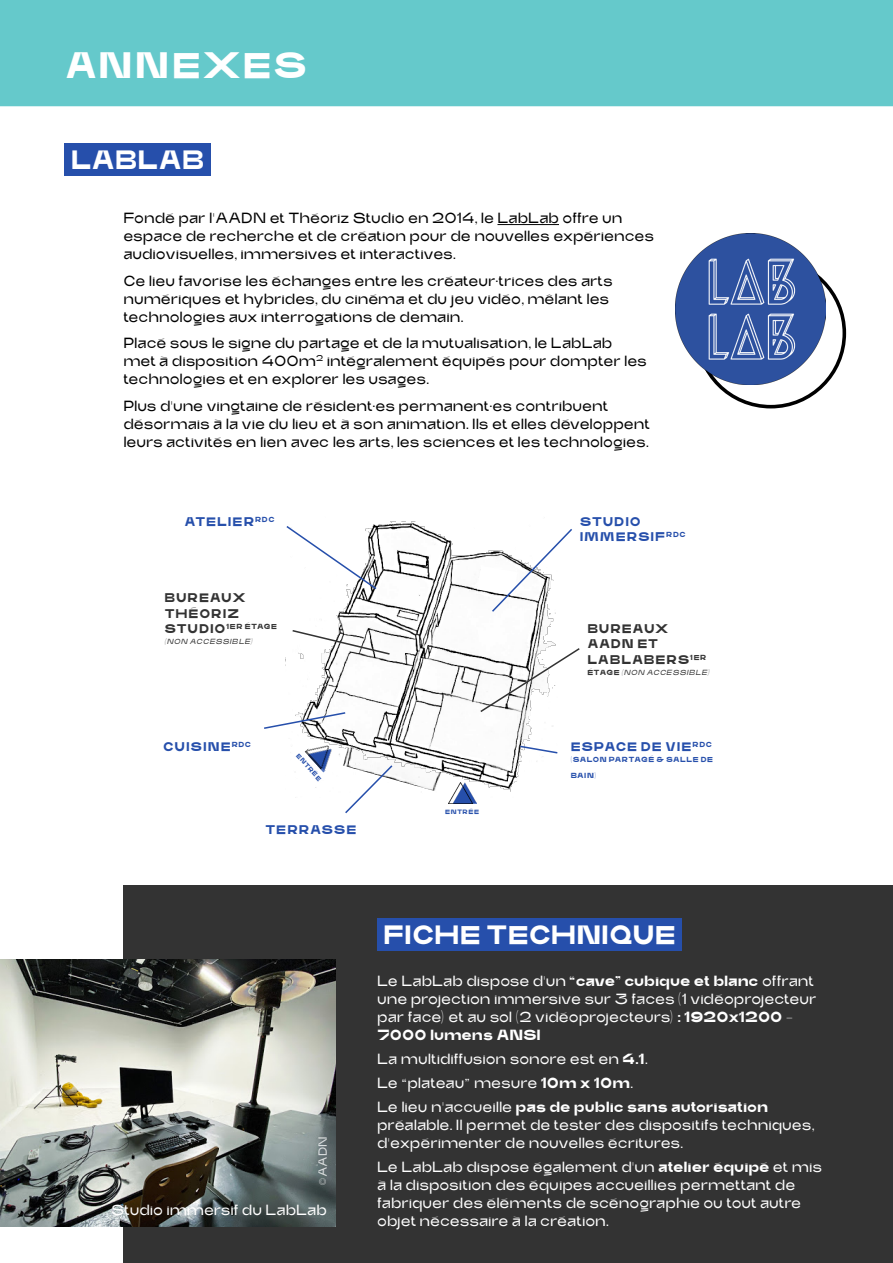
<style>
.page{position:relative;width:893px;height:1263px;background:#fff}
.page>*{position:absolute;margin:0;border:0;box-sizing:border-box;transform-origin:0 0}
.t1{font:700 37.5px "Trash";letter-spacing:.035em;color:#fff}
.t2{font:700 27px "Trash";color:#fff}
.Texte{font:15px/18px "Trash";color:#000}
.Style_de_paragraphe_1{font:15px/18px "Trash";color:#fff}
.t3{font:700 12.9px/15.5px "Trash";letter-spacing:.065em;color:#264fab}
.t4{font:700 12.9px/15.5px "Trash";letter-spacing:.055em;color:#333}
.t5{font:12px "Trash";color:#fff}
.t6{font:italic 7.5px "Trash";letter-spacing:.07em;color:#333}
.t7{font:700 7.5px/15.5px "Trash";letter-spacing:.055em;color:#264fab}
.t8{font:700 7.5px "Trash";letter-spacing:.07em;color:#333}
.t9{font:700 6.45px "Trash";letter-spacing:.065em;color:#264fab}
.s1{font-size:12.9px}
.s2{font-weight:700;font-style:normal}
.s3{font-weight:700}
</style>
<div class="page">
<img style="left:675px;top:234px;width:151px;height:150px">
<hr style="left:497px;top:224px;width:62px;height:1px;background:#000">
<div style="left:0;top:0;width:893px;height:106px;background:#65c9cb"></div>
<img style="left:300px;top:521px;width:256px;height:271px">
<svg style="left:519px;top:745px;width:39px;height:9px"></svg>
<svg style="left:286px;top:524px;width:92px;height:67px"></svg>
<svg style="left:479px;top:647px;width:101px;height:66px"></svg>
<svg style="left:477px;top:527px;width:95px;height:86px"></svg>
<svg style="left:264px;top:711px;width:83px;height:19px"></svg>
<svg style="left:292px;top:629px;width:99px;height:27px"></svg>
<svg style="left:343px;top:764px;width:51px;height:50px"></svg>
<img style="left:448px;top:782px;width:28px;height:22px">
<img style="left:305px;top:737px;width:34px;height:35px">
<div style="left:123px;top:885px;width:770px;height:378px;background:#333"></div>
<img style="left:0;top:960px;width:335px;height:266px">
<div style="left:377px;top:918px;width:305px;height:32px;background:#264fab"></div>
<div style="left:65px;top:143px;width:146px;height:32px;background:#264fab"></div>
<p class="t1" style="left:65px;top:42px;width:244px">ANNEXES</p>
<p class="t2" style="left:71px;top:143px;width:135px">LABLAB</p>
<p class="Texte" style="left:123px;top:209px;width:532px">Fondé par l’AADN et Théoriz Studio en 2014, le LabLab offre un espace de recherche et de création pour de nouvelles expériences audiovisuelles, immersives et interactives.</p>
<p class="Texte" style="left:123px;top:272px;width:491px">Ce lieu favorise les échanges entre les créateur·trices des arts numériques et hybrides, du cinéma et du jeu vidéo, mêlant les technologies aux interrogations de demain.</p>
<p class="Texte" style="left:123px;top:334px;width:525px">Placé sous le signe du partage et de la mutualisation, le LabLab met à disposition 400m<sup>2</sup> intégralement équipés pour dompter les technologies et en explorer les usages.</p>
<p class="Texte" style="left:123px;top:397px;width:528px">Plus d’une vingtaine de résident·es permanent·es contribuent désormais à la vie du lieu et à son animation. Ils et elles développent leurs activités en lien avec les arts, les sciences et les technologies.</p>
<p class="t3" style="left:184px;top:513px;width:92px">ATELIER<sup>RDC</sup></p>
<p class="t4" style="left:164px;top:590px;width:83px">BUREAUX<br>THÉORIZ</p>
<p class="t8" style="left:164px;top:622px;width:114px"><span class="s1">STUDIO</span>1ER ÉTAGE</p>
<p class="t6" style="left:164px;top:637px;width:90px">(NON ACCESSIBLE)</p>
<p class="t3" style="left:163px;top:739px;width:89px">CUISINE<sup>RDC</sup></p>
<p class="t9" style="left:300px;top:752px;width:35px;rotate:48deg">ENTRÉE</p>
<p class="t3" style="left:265px;top:821px;width:93px">TERRASSE</p>
<p class="t9" style="left:445px;top:808px;width:35px">ENTRÉE</p>
<p class="t3" style="left:580px;top:513px;width:107px">STUDIO<br>IMMERSIF<sup>RDC</sup></p>
<p class="t4" style="left:587px;top:620px;width:121px">BUREAUX<br>AADN ET<br>LABLABERS<sup>1ER</sup></p>
<p class="t6" style="left:587px;top:668px;width:124px"><span class="s2">ÉTAGE</span> (NON ACCESSIBLE)</p>
<p class="t3" style="left:571px;top:739px;width:143px">ESPACE DE VIE<sup>RDC</sup></p>
<p class="t7" style="left:571px;top:752px;width:144px">(SALON PARTAGÉ &amp; SALLE DE<br>BAIN)</p>
<p class="t5" style="left:315px;top:1186px;width:51px;rotate:-90deg">©AADN</p>
<p class="Style_de_paragraphe_1" style="left:111px;top:1201px;width:217px">Studio immersif du LabLab</p>
<p class="t2" style="left:383px;top:918px;width:294px">FICHE TECHNIQUE</p>
<p class="Style_de_paragraphe_1" style="left:377px;top:972px;width:441px">Le LabLab dispose d’un <span class="s3">“cave” cubique et blanc</span> offrant une projection immersive sur 3 faces (1 vidéoprojecteur par face) et au sol (2 vidéoprojecteurs) <span class="s3">: 1920x1200 - 7000 lumens ANSI</span></p>
<p class="Style_de_paragraphe_1" style="left:377px;top:1050px;width:272px">La multidiffusion sonore est en <span class="s3">4.1</span>.</p>
<p class="Style_de_paragraphe_1" style="left:377px;top:1074px;width:257px">Le “plateau” mesure <span class="s3">10m x 10m</span>.</p>
<p class="Style_de_paragraphe_1" style="left:377px;top:1098px;width:439px">Le lieu n’accueille <span class="s3">pas de public sans autorisation </span>préalable. Il permet de tester des dispositifs techniques, d’expérimenter de nouvelles écritures.</p>
<p class="Style_de_paragraphe_1" style="left:377px;top:1158px;width:446px">Le LabLab dispose également d’un <span class="s3">atelier équipé</span> et mis à la disposition des équipes accueillies permettant de fabriquer des éléments de scénographie ou tout autre objet nécessaire à la création.</p>
</div>
